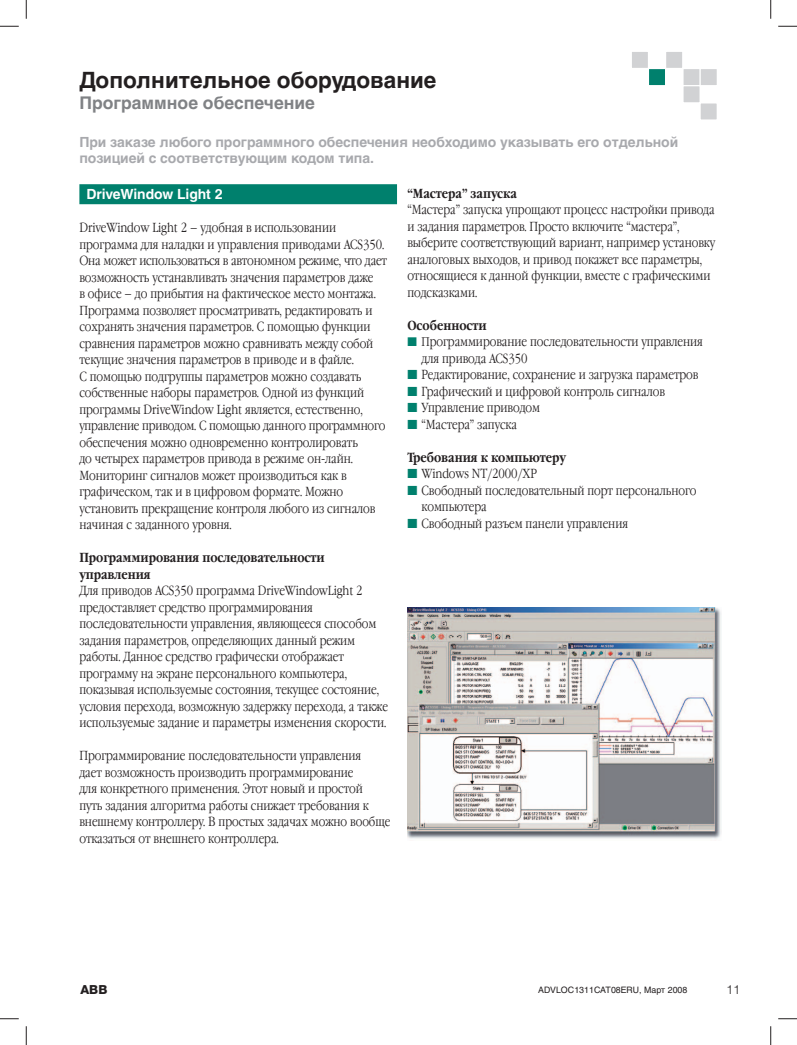
<style>
.page{position:relative;width:797px;height:1045px;background:#fff}
.page>*{position:absolute;margin:0;border:0;box-sizing:border-box;transform-origin:0 0}
.t1{font:700 22.5px "Helvetica Cyr";color:#231f20}
.t2{font:700 17.5px "Helvetica Cyr";color:#808285}
.t3{font:700 14px/16.5px "Helvetica Cyr";letter-spacing:-.005em;color:#a8a9ad}
.t4{font:700 14px "Helvetica Cyr";letter-spacing:-.005em;color:#fff}
.t5{font:300 13.12px/16.5px "Garamond Narrow C";letter-spacing:-.005em;color:#231f20}
.t6{font:700 13.12px/16.5px "Garamond Narrow C";letter-spacing:-.005em;color:#231f20}
.t7{font:800 12.5px "Helvetica Neue";color:#231f20}
.t8{font:8.75px "Helvetica Cyr Upright";color:#231f20}
.t9{font:8.75px "Helios";color:#231f20}
.s1{color:#00806d}
.s2{font-size:12.5px}
.s3{font-size:9.12px}
.s4{font-family:"Helvetica Neue";font-weight:300;font-size:12.5px}
</style>
<div class="page">
<div style="left:631px;top:51px;width:17px;height:17px;background:#d1d2d4"></div>
<div style="left:631px;top:51px;width:17px;height:18px;border:1px solid #fff"></div>
<div style="left:648px;top:69px;width:17px;height:17px;background:#00806d"></div>
<div style="left:648px;top:68px;width:17px;height:18px;border:1px solid #fff"></div>
<div style="left:665px;top:51px;width:17px;height:17px;background:#d1d2d4"></div>
<div style="left:665px;top:51px;width:18px;height:18px;border:1px solid #fff"></div>
<div style="left:683px;top:69px;width:17px;height:17px;background:#d1d2d4"></div>
<div style="left:682px;top:68px;width:18px;height:18px;border:1px solid #fff"></div>
<div style="left:700px;top:69px;width:17px;height:17px;background:#d1d2d4"></div>
<div style="left:700px;top:68px;width:17px;height:18px;border:1px solid #fff"></div>
<div style="left:683px;top:86px;width:17px;height:17px;background:#d1d2d4"></div>
<div style="left:682px;top:85px;width:18px;height:18px;border:1px solid #fff"></div>
<div style="left:700px;top:103px;width:17px;height:17px;background:#d1d2d4"></div>
<div style="left:700px;top:103px;width:17px;height:17px;border:1px solid #fff"></div>
<div style="left:79px;top:184px;width:318px;height:20px;background:#00806d"></div>
<img style="left:407px;top:608px;width:314px;height:231px">
<svg style="left:0;top:25px;width:19px;height:2px"></svg>
<svg style="left:778px;top:25px;width:19px;height:2px"></svg>
<svg style="left:0;top:1018px;width:19px;height:1px"></svg>
<svg style="left:778px;top:1018px;width:19px;height:1px"></svg>
<svg style="left:25px;top:0;width:2px;height:19px"></svg>
<svg style="left:25px;top:1026px;width:2px;height:19px"></svg>
<svg style="left:770px;top:0;width:1px;height:19px"></svg>
<svg style="left:770px;top:1026px;width:1px;height:19px"></svg>
<h1 class="t1" style="left:79px;top:71px;width:358px">Дополнительное оборудование</h1>
<h2 class="t2" style="left:79px;top:96px;width:237px">Программное обеспечение</h2>
<p class="t3" style="left:79px;top:135px;width:600px">При заказе любого программного обеспечения необходимо указывать его отдельной позицией с соответствующим кодом типа.</p>
<p class="t6" style="left:407px;top:187px;width:111px">“Мастера” запуска</p>
<p class="t5" style="left:407px;top:203px;width:309px">“Мастера” запуска упрощают процесс настройки привода и задания параметров. Просто включите “мастера”, выберите соответствующий вариант, например установку аналоговых выходов, и привод покажет все параметры, относящиеся к данной функции, вместе с графическими подcказками.</p>
<p class="t6" style="left:407px;top:319px;width:81px">Особенности</p>
<p class="t5" style="left:421px;top:335px;width:283px;text-indent:-14px"><span class="s1">■</span> <span class="s2">П</span>рограммирование последовательности управления для привода ACS350</p>
<p class="t5" style="left:407px;top:368px;width:292px"><span class="s1">■</span> Редактирование, сохранение и загрузка параметров</p>
<p class="t5" style="left:407px;top:384px;width:259px"><span class="s1">■</span> Графический и цифровой контроль сигналов</p>
<p class="t5" style="left:407px;top:401px;width:134px"><span class="s1">■</span> Управление приводом</p>
<p class="t5" style="left:407px;top:417px;width:111px"><span class="s1">■</span> “Мастера” запуска</p>
<p class="t6" style="left:407px;top:451px;width:160px">Требования к компьютеру</p>
<p class="t5" style="left:407px;top:467px;width:131px"><span class="s1">■</span> Windows NT/2000/XP</p>
<p class="t5" style="left:421px;top:483px;width:276px;text-indent:-14px"><span class="s1">■</span> Свободный последовательный порт персонального компьютера</p>
<p class="t5" style="left:407px;top:516px;width:222px"><span class="s1">■</span> Свободный разъем панели управления</p>
<p class="t4" style="left:86px;top:189px;width:137px">DriveWindow Light 2</p>
<p class="t5" style="left:79px;top:221px;width:309px">DriveWindow Light 2 – удобная в использовании программа для наладки и управления приводами ACS350.<br>Она может использоваться в автономном режиме, что дает возможность устанавливать значения параметров даже<br>в офисе – до прибытия на фактическое место монтажа.<br>Программа позволяет просматривать, редактировать и сохранять значения параметров. С помощью функции сравнения параметров можно сравнивать между собой текущие значения параметров в приводе и в файле.<br>С помощью подгруппы параметров можно создавать собственные наборы параметров. Одной из функций программы DriveWindow Light является, естественно, управление приводом. С помощью данного программного обеспечения можно одновременно контролировать<br>до четырех параметров привода в режиме он-лайн.<br>Мониторинг сигналов может производиться как в графическом, так и в цифровом формате. Можно установить прекращение контроля любого из сигналов начиная с заданного уровня.</p>
<p class="t6" style="left:79px;top:551px;width:247px">Программирования последовательности управления</p>
<p class="t5" style="left:79px;top:584px;width:310px">Для приводов ACS350 программа DriveWindowLight 2 предоставляет средство программирования последовательности управления, являющееся способом задания параметров, определяющих данный режим работы. Данное средство графически отображает программу на экране персонального компьютера, показывая используемые состояния, текущее состояние, условия перехода, возможную задержку перехода, а также используемые задание и параметры изменения скорости.</p>
<p class="t5" style="left:79px;top:749px;width:312px">Программирование последовательности управления<br>дает возможность производить программирование<br>для конкретного применения. Этот новый и простой<br>путь задания алгоритма работы снижает требования к внешнему контроллеру. В простых задачах можно вообще отказаться от внешнего контроллера.</p>
<p class="t7" style="left:80px;top:985px;width:28px">ABB</p>
<p class="t8" style="left:558px;top:988px;width:184px">ADVLOC<span class="s3">1311</span>CAT<span class="s3">08</span>ERU, Февраль <span class="s3">2008</span> <span class="s4">11</span></p>
<p class="t9" style="left:538px;top:986px;width:151px">ADVLOC1311CAT08ERU, Март 2008</p>
</div>
